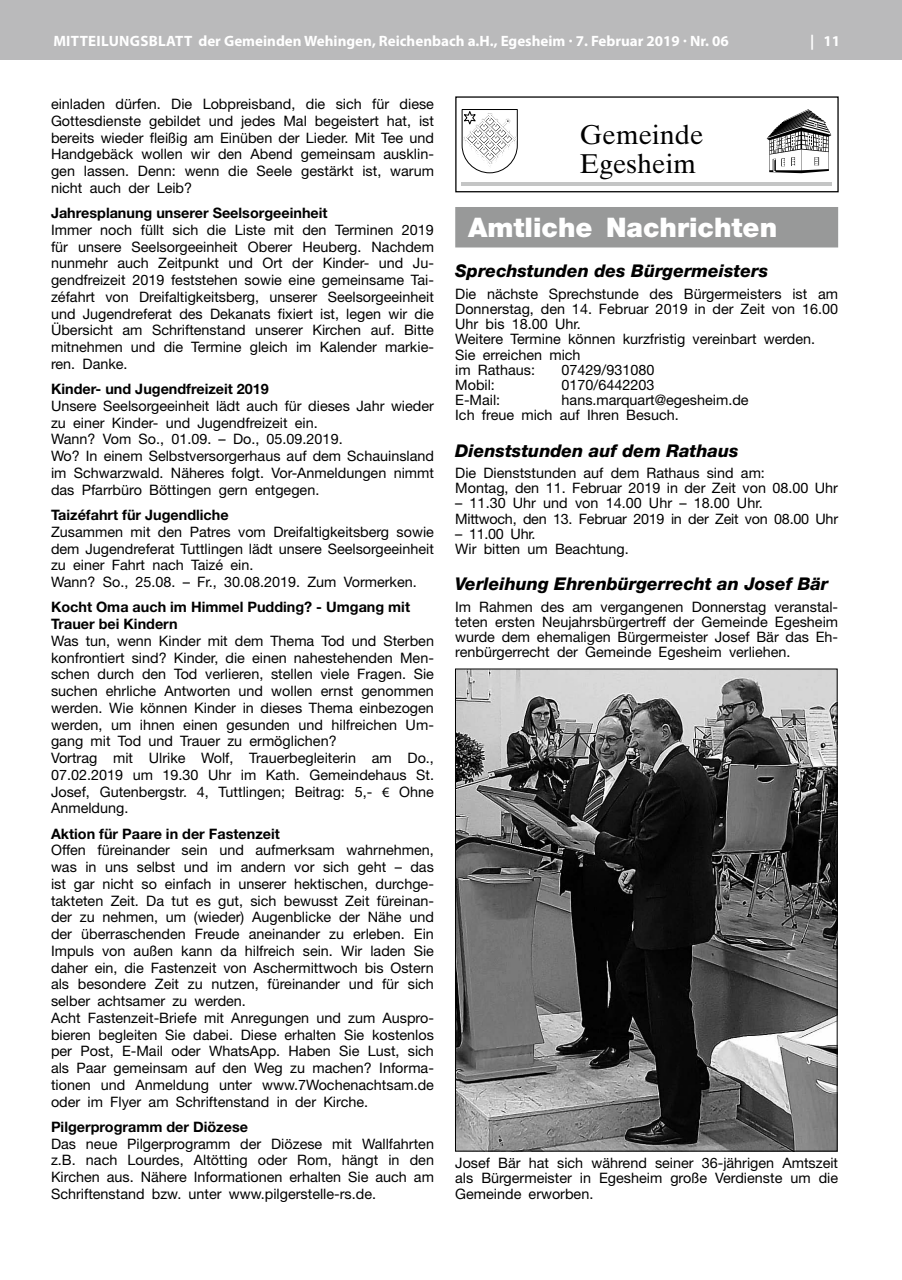
<style>
.page{position:relative;width:902px;height:1280px;background:#fff}
.page>*{position:absolute;margin:0;border:0;box-sizing:border-box;transform-origin:0 0}
.t1{font:27.15px/28.8px "Times Ten";color:#000}
.t2{font:900 27px "Helvetica Neue";color:#fff}
.t3{font:italic 800 17.55px "Helvetica Neue";color:#000}
.t4{font:700 15px "Myriad Pro";color:#fff}
.t5{font:700 15px "Myriad Pro";letter-spacing:.02em;color:#fff}
.t6{font:14.4px/16.8px "Helvetica Neue";color:#000}
.t7{font:700 14.4px/16.8px "Helvetica Neue";color:#000}
.t8{font:14.4px/15.1px "Helvetica Neue";letter-spacing:-.02em;color:#000}
.s1{font-family:"Myriad Pro"}
</style>
<div class="page">
<div style="left:0;top:0;width:901px;height:60px;background:#bababb"></div>
<div style="left:455px;top:207px;width:383px;height:40px;background:#989999"></div>
<div style="left:455px;top:96px;width:383px;height:96px;border:1px solid #000"></div>
<svg style="left:766px;top:109px;width:65px;height:64px"></svg>
<svg style="left:461px;top:109px;width:57px;height:65px"></svg>
<hr style="left:461px;top:183px;width:371px;height:3px;background:#c4c5c5">
<img style="left:457px;top:671px;width:378px;height:478px">
<p class="t5" style="left:53px;top:31px;width:77px">Mitteilungs</p>
<p class="t4" style="left:149px;top:31px;width:581px">blatt der Gemeinden Wehingen, Reichenbach a.H., Egesheim · 7. Februar 2019 · Nr. 06</p>
<p class="t4" style="left:810px;top:31px;width:31px">| 11</p>
<p class="t6" style="left:51px;top:95px;width:384px;text-align:justify">einladen dürfen. Die Lobpreisband, die sich für diese Gottesdienste gebildet und jedes Mal begeistert hat, ist bereits wieder fleißig am Einüben der Lieder. Mit Tee und Handgebäck wollen wir den Abend gemeinsam ausklin&shy;gen lassen. Denn: wenn die Seele gestärkt ist, warum nicht auch der Leib?</p>
<p class="t7" style="left:51px;top:204px;width:278px">Jahresplanung unserer Seelsorgeeinheit</p>
<p class="t6" style="left:51px;top:221px;width:384px;text-align:justify">Immer noch füllt sich die Liste mit den Terminen 2019 für unsere Seelsorgeeinheit Oberer Heuberg. Nachdem nunmehr auch Zeitpunkt und Ort der Kinder- und Ju&shy;gendfreizeit 2019 feststehen sowie eine gemeinsame Tai&shy;zéfahrt von Dreifaltigkeitsberg, unserer Seelsorgeeinheit und Jugendreferat des Dekanats fixiert ist, legen wir die Übersicht am Schriftenstand unserer Kirchen auf. Bitte mitnehmen und die Termine gleich im Kalender markie&shy;ren. Danke.</p>
<p class="t7" style="left:51px;top:380px;width:219px">Kinder- und Jugendfreizeit 2019</p>
<p class="t6" style="left:51px;top:397px;width:384px">Unsere Seelsorgeeinheit lädt auch für dieses Jahr wieder zu einer Kinder- und Jugendfreizeit ein.<br>Wann? Vom So., 01.09. – Do., 05.09.2019.<br>Wo? In einem Selbstversorgerhaus auf dem Schauinsland im Schwarzwald. Näheres folgt. Vor-Anmeldungen nimmt das Pfarrbüro Böttingen gern entgegen.</p>
<p class="t7" style="left:51px;top:506px;width:179px">Taizéfahrt für Jugendliche</p>
<p class="t6" style="left:51px;top:523px;width:384px">Zusammen mit den Patres vom Dreifaltigkeitsberg sowie dem Jugendreferat Tuttlingen lädt unsere Seelsorgeeinheit zu einer Fahrt nach Taizé ein.<br>Wann? So., 25.08. – Fr., 30.08.2019. Zum Vormerken.</p>
<p class="t7" style="left:51px;top:598px;width:360px">Kocht Oma auch im Himmel Pudding? - Umgang mit<br>Trauer bei Kindern</p>
<p class="t6" style="left:51px;top:632px;width:384px">Was tun, wenn Kinder mit dem Thema Tod und Sterben konfrontiert sind? Kinder, die einen nahestehenden Men&shy;schen durch den Tod verlieren, stellen viele Fragen. Sie suchen ehrliche Antworten und wollen ernst genommen werden. Wie können Kinder in dieses Thema einbezogen werden, um ihnen einen gesunden und hilfreichen Um&shy;gang mit Tod und Trauer zu ermöglichen?<br>Vortrag mit Ulrike Wolf, Trauerbegleiterin am Do., 07.02.2019 um 19.30 Uhr im Kath. Gemeindehaus St.<br>Josef, Gutenbergstr. 4, Tuttlingen; Beitrag: 5,- <span class="s1">€</span> Ohne Anmeldung.</p>
<p class="t7" style="left:51px;top:825px;width:230px">Aktion für Paare in der Fastenzeit</p>
<p class="t6" style="left:51px;top:841px;width:384px">Offen füreinander sein und aufmerksam wahrnehmen, was in uns selbst und im andern vor sich geht – das ist gar nicht so einfach in unserer hektischen, durchge&shy;takteten Zeit. Da tut es gut, sich bewusst Zeit füreinan&shy;der zu nehmen, um (wieder) Augenblicke der Nähe und der überraschenden Freude aneinander zu erleben. Ein Impuls von außen kann da hilfreich sein. Wir laden Sie daher ein, die Fastenzeit von Aschermittwoch bis Ostern als besondere Zeit zu nutzen, füreinander und für sich selber achtsamer zu werden.<br>Acht Fastenzeit-Briefe mit Anregungen und zum Auspro&shy;bieren begleiten Sie dabei. Diese erhalten Sie kostenlos per Post, E-Mail oder WhatsApp. Haben Sie Lust, sich als Paar gemeinsam auf den Weg zu machen? Informa&shy;tionen und Anmeldung unter www.7Wochenachtsam.de oder im Flyer am Schriftenstand in der Kirche.</p>
<p class="t7" style="left:51px;top:1118px;width:198px">Pilgerprogramm der Diözese</p>
<p class="t6" style="left:51px;top:1135px;width:384px;text-align:justify">Das neue Pilgerprogramm der Diözese mit Wallfahrten z.B. nach Lourdes, Altötting oder Rom, hängt in den Kirchen aus. Nähere Informationen erhalten Sie auch am Schriftenstand bzw. unter www.pilgerstelle-rs.de.</p>
<h1 class="t1" style="left:579px;top:121px;width:125px">Gemeinde<br>Egesheim</h1>
<h2 class="t2" style="left:468px;top:211px;width:310px">Amtliche Nachrichten</h2>
<p class="t3" style="left:455px;top:260px;width:314px">Sprechstunden des Bürgermeisters</p>
<p class="t6" style="left:455px;top:286px;width:384px;line-height:15.1px">Die nächste Sprechstunde des Bürgermeisters ist am Donnerstag, den 14. Februar 2019 in der Zeit von 16.00<br>Uhr bis 18.00 Uhr.<br>Weitere Termine können kurzfristig vereinbart werden.<br>Sie erreichen mich<br>im Rathaus:</p>
<p class="t6" style="left:561px;top:361px;width:94px">07429/931080</p>
<p class="t6" style="left:455px;top:376px;width:41px">Mobil:</p>
<p class="t6" style="left:561px;top:376px;width:94px">0170/6442203</p>
<p class="t6" style="left:455px;top:391px;width:47px">E-Mail:</p>
<p class="t6" style="left:455px;top:392px;width:295px;line-height:15.1px;text-indent:106px">hans.marquart@egesheim.de<br>Ich freue mich auf Ihren Besuch.</p>
<p class="t3" style="left:455px;top:440px;width:285px">Dienststunden auf dem Rathaus</p>
<p class="t6" style="left:455px;top:465px;width:384px;line-height:15.1px">Die Dienststunden auf dem Rathaus sind am:<br>Montag, den 11. Februar 2019 in der Zeit von 08.00 Uhr</p>
<p class="t8" style="left:455px;top:496px;width:384px">– 11.30 Uhr und von 14.00 Uhr – 18.00 Uhr.<br>Mittwoch, den 13. Februar 2019 in der Zeit von 08.00 Uhr</p>
<p class="t6" style="left:455px;top:526px;width:175px;line-height:15.1px">– 11.00 Uhr.<br>Wir bitten um Beachtung.</p>
<p class="t3" style="left:455px;top:573px;width:374px">Verleihung Ehrenbürgerrecht an Josef Bär</p>
<p class="t6" style="left:455px;top:599px;width:384px;line-height:15.1px;text-align:justify">Im Rahmen des am vergangenen Donnerstag veranstal&shy;teten ersten Neujahrsbürgertreff der Gemeinde Egesheim wurde dem ehemaligen Bürgermeister Josef Bär das Eh&shy;renbürgerrecht der Gemeinde Egesheim verliehen.</p>
<p class="t6" style="left:455px;top:1155px;width:384px;line-height:15.1px;text-align:justify">Josef Bär hat sich während seiner 36-jährigen Amtszeit als Bürgermeister in Egesheim große Verdienste um die Gemeinde erworben.</p>
</div>
